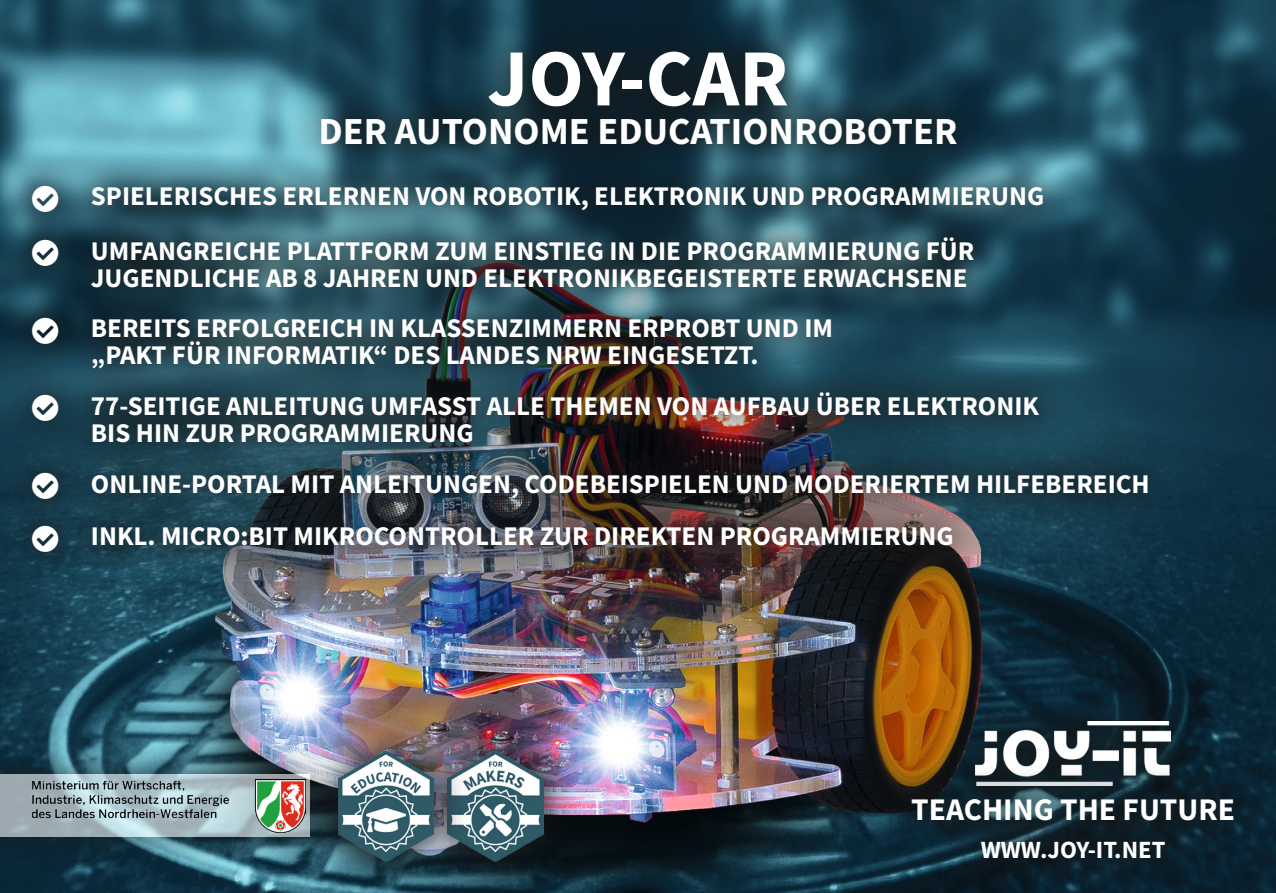
<style>
.page{position:relative;width:1276px;height:893px;background:#fff}
.page>*{position:absolute;margin:0;border:0;box-sizing:border-box;transform-origin:0 0}
.t1{font:700 81px "Source Sans Pro";color:#fff}
.t2{font:700 38.25px "Source Sans Pro";color:#fff}
.t3{font:700 31.5px "Source Sans Pro";color:#fff}
.t4{font:700 27px "Source Sans Pro";color:#fff}
.t5{font:700 24.75px "Source Sans Pro";color:#fff}
</style>
<div class="page">
<img style="left:0;top:0;width:1276px;height:893px">
<svg style="left:940px;top:686px;width:264px;height:79px;background:#212b29"></svg>
<img style="left:975px;top:721px;width:195px;height:44px">
<svg style="left:880px;top:765px;width:386px;height:128px;background:#192c34"></svg>
<svg style="left:287px;top:18px;width:702px;height:135px;background:#193947"></svg>
<svg style="left:92px;top:153px;width:984px;height:89px;background:#2e5866"></svg>
<svg style="left:0;top:152px;width:92px;height:54px;background:#5695a6"></svg>
<svg style="left:0;top:206px;width:59px;height:78px;background:#204b5c"></svg>
<svg style="left:59px;top:204px;width:947px;height:118px;background:#2a4c58"></svg>
<svg style="left:0;top:284px;width:92px;height:77px;background:#163d4e"></svg>
<svg style="left:58px;top:285px;width:807px;height:74px;background:#26424c"></svg>
<svg style="left:0;top:740px;width:303px;height:132px;background:#365d6c"></svg>
<svg style="left:0;top:775px;width:303px;height:62px;background:#a3b3ba"></svg>
<img style="left:32px;top:779px;width:271px;height:54px">
<svg style="left:0;top:361px;width:58px;height:78px;background:#184253"></svg>
<img style="left:58px;top:359px;width:1013px;height:81px">
<div style="left:0;top:439px;width:92px;height:93px;background:#133a4b"></div>
<img style="left:59px;top:440px;width:1123px;height:89px">
<div style="left:0;top:492px;width:92px;height:93px;background:#133748"></div>
<img style="left:58px;top:493px;width:928px;height:87px">
<img style="left:468px;top:719px;width:110px;height:174px">
<img style="left:468px;top:751px;width:75px;height:110px">
<img style="left:303px;top:719px;width:165px;height:174px">
<img style="left:338px;top:751px;width:96px;height:110px">
<svg style="left:32px;top:185px;width:26px;height:27px"></svg>
<svg style="left:32px;top:240px;width:26px;height:26px"></svg>
<svg style="left:32px;top:317px;width:26px;height:26px"></svg>
<svg style="left:32px;top:395px;width:26px;height:26px"></svg>
<svg style="left:32px;top:473px;width:26px;height:24px"></svg>
<svg style="left:32px;top:525px;width:25px;height:26px"></svg>
<p class="t1" style="left:487px;top:24px;width:303px">JOY-CAR</p>
<p class="t2" style="left:318px;top:105px;width:640px">DER AUTONOME EDUCATIONROBOTER</p>
<p class="t4" style="left:91px;top:178px;width:955px">SPIELERISCHES ERLERNEN VON ROBOTIK, ELEKTRONIK UND PROGRAMMIERUNG</p>
<p class="t4" style="left:91px;top:233px;width:885px">UMFANGREICHE PLATTFORM ZUM EINSTIEG IN DIE PROGRAMMIERUNG FÜR</p>
<p class="t4" style="left:91px;top:260px;width:878px">JUGENDLICHE AB 8 JAHREN UND ELEKTRONIKBEGEISTERTE ERWACHSENE</p>
<p class="t4" style="left:91px;top:310px;width:743px">BEREITS ERFOLGREICH IN KLASSENZIMMERN ERPROBT UND IM</p>
<p class="t4" style="left:91px;top:337px;width:669px">„PAKT FÜR INFORMATIK“ DES LANDES NRW EINGESETZT.</p>
<p class="t4" style="left:91px;top:388px;width:949px">77-SEITIGE ANLEITUNG UMFASST ALLE THEMEN VON AUFBAU ÜBER ELEKTRONIK</p>
<p class="t4" style="left:91px;top:415px;width:384px">BIS HIN ZUR PROGRAMMIERUNG</p>
<p class="t4" style="left:91px;top:465px;width:1060px">ONLINE-PORTAL MIT ANLEITUNGEN, CODEBEISPIELEN UND MODERIERTEM HILFEBEREICH</p>
<p class="t4" style="left:91px;top:518px;width:864px">INKL. MICRO:BIT MIKROCONTROLLER ZUR DIREKTEN PROGRAMMIERUNG</p>
<p class="t3" style="left:911px;top:788px;width:325px">TEACHING THE FUTURE</p>
<p class="t5" style="left:980px;top:833px;width:186px">WWW.JOY-IT.NET</p>
</div>
